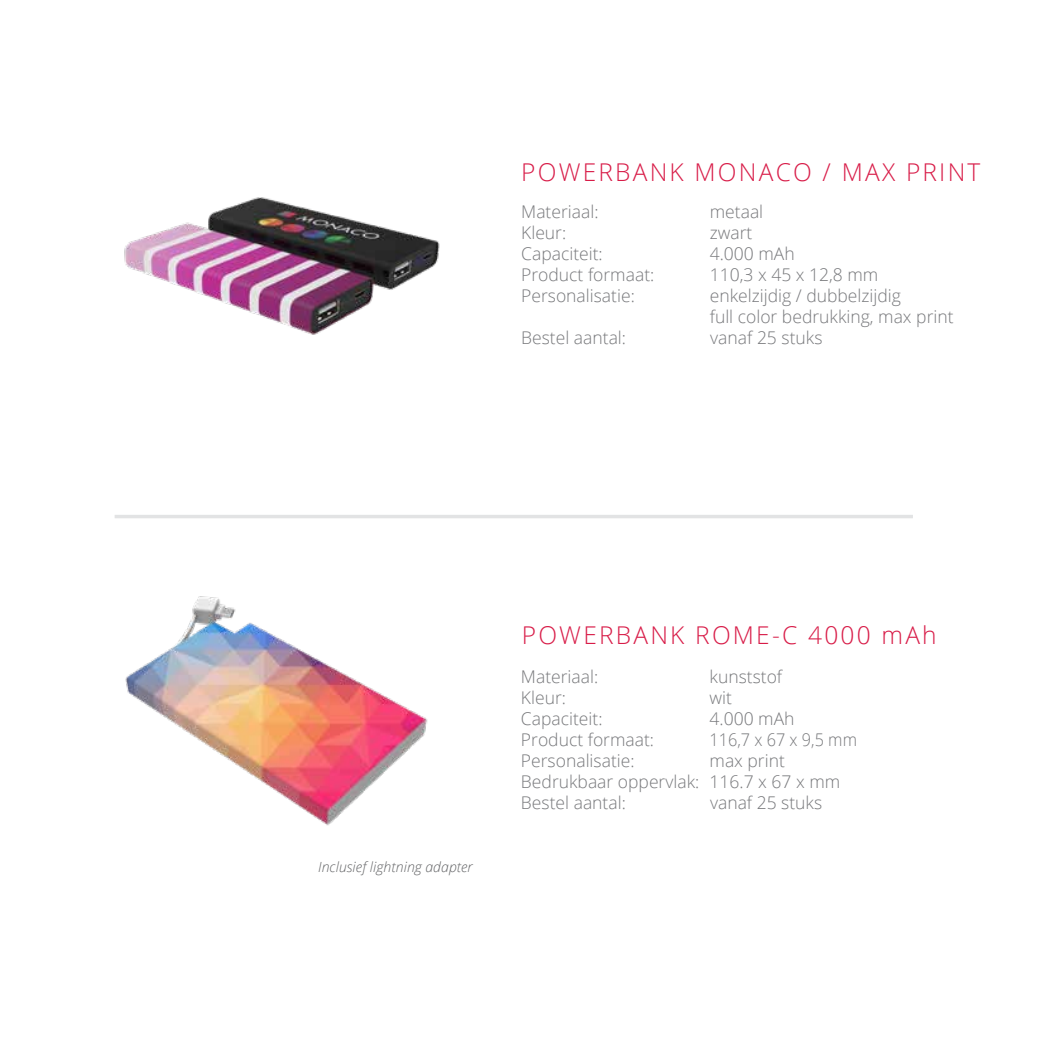
<style>
.page{position:relative;width:1042px;height:1042px;background:#fff}
.page>*{position:absolute;margin:0;border:0;box-sizing:border-box;transform-origin:0 0}
.t1{font:300 24.5px "Open Sans";letter-spacing:.09em;color:#d81c48}
.t2{font:300 17.5px/21px "Open Sans";color:#77787b}
.t3{font:300 17.5px "Open Sans";color:#77787b;scale:.93 1}
.t4{font:italic 300 14px "Open Sans";letter-spacing:.005em;color:#636466}
</style>
<div class="page">
<hr style="left:115px;top:515px;width:798px;height:3px;background:#6e7276">
<img style="left:125px;top:596px;width:303px;height:230px">
<img style="left:124px;top:197px;width:316px;height:138px">
<h1 class="t1" style="left:521px;top:155px;width:461px">POWERBANK MONACO / MAX PRINT</h1>
<p class="t2" style="left:521px;top:200px;width:79px">Materiaal:</p>
<p class="t2" style="left:710px;top:200px;width:55px">metaal</p>
<p class="t2" style="left:521px;top:221px;width:47px">Kleur:</p>
<p class="t2" style="left:710px;top:221px;width:44px">zwart</p>
<p class="t2" style="left:521px;top:242px;width:83px">Capaciteit:</p>
<p class="t2" style="left:710px;top:242px;width:86px">4.000 mAh</p>
<p class="t2" style="left:521px;top:263px;width:135px">Product formaat:</p>
<p class="t2" style="left:710px;top:263px;width:170px">110,3 x 45 x 12,8 mm</p>
<p class="t2" style="left:521px;top:284px;width:115px">Personalisatie:</p>
<p class="t2" style="left:710px;top:284px;width:245px">enkelzijdig / dubbelzijdig<br>full color bedrukking, max print</p>
<p class="t2" style="left:521px;top:326px;width:106px">Bestel aantal:</p>
<p class="t2" style="left:710px;top:326px;width:114px">vanaf 25 stuks</p>
<p class="t4" style="left:318px;top:857px;width:156px">Inclusief lightning adapter</p>
<h1 class="t1" style="left:522px;top:618px;width:416px">POWERBANK ROME-C 4000 mAh</h1>
<p class="t2" style="left:521px;top:666px;width:79px">Materiaal:</p>
<p class="t2" style="left:709px;top:666px;width:74px">kunststof</p>
<p class="t2" style="left:521px;top:687px;width:47px">Kleur:</p>
<p class="t2" style="left:709px;top:687px;width:24px">wit</p>
<p class="t2" style="left:521px;top:708px;width:83px">Capaciteit:</p>
<p class="t2" style="left:709px;top:708px;width:86px">4.000 mAh</p>
<p class="t2" style="left:521px;top:729px;width:135px">Product formaat:</p>
<p class="t3" style="left:709px;top:728px;width:160px">116,7 x 67 x 9,5 mm</p>
<p class="t2" style="left:521px;top:750px;width:115px">Personalisatie:</p>
<p class="t2" style="left:521px;top:750px;width:321px;text-indent:189px">max print<br>Bedrukbaar oppervlak: 116.7 x 67 x mm<br>Bestel aantal:</p>
<p class="t2" style="left:710px;top:792px;width:114px">vanaf 25 stuks</p>
</div>
